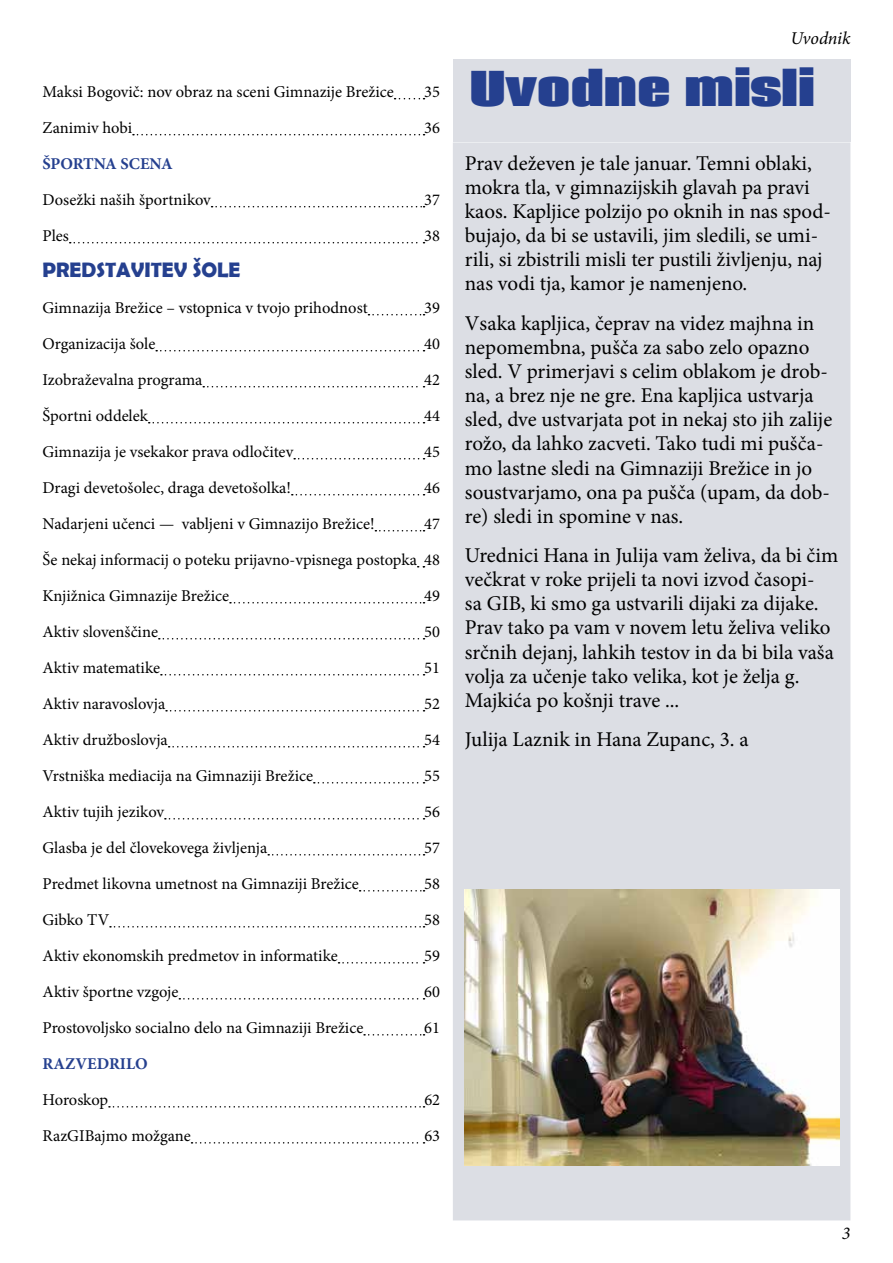
<style>
.page{position:relative;width:893px;height:1263px;background:#fff}
.page>*{position:absolute;margin:0;border:0;box-sizing:border-box;transform-origin:0 0}
.t1{font:800 45px "Coda";color:#25408f}
.t2{font:21px/24.2px "Minion Pro";color:#000}
.t3{font:700 21px "Berlin Sans FB Demi";color:#25408f}
.t4{font:italic 18px "Minion Pro";letter-spacing:-.01em;color:#000}
.t5{font:16.5px/36px "Minion Pro";color:#000;text-align:justify}
.t6{font:700 16.5px "Minion Pro";color:#25408f}
</style>
<div class="page">
<div style="left:453px;top:60px;width:397px;height:82px;background:#dcdee4"></div>
<div style="left:459px;top:148px;width:385px;height:1066px;background:#dcdee4"></div>
<div style="left:453px;top:142px;width:397px;height:1078px;border:12px solid #dcdee4"></div>
<img style="left:464px;top:889px;width:375px;height:276px">
<svg style="left:395px;top:98px;width:29px;height:1px"></svg>
<svg style="left:133px;top:134px;width:291px;height:1px"></svg>
<svg style="left:212px;top:206px;width:212px;height:1px"></svg>
<svg style="left:70px;top:242px;width:354px;height:1px"></svg>
<svg style="left:368px;top:314px;width:56px;height:1px"></svg>
<svg style="left:156px;top:350px;width:268px;height:1px"></svg>
<svg style="left:203px;top:386px;width:221px;height:1px"></svg>
<svg style="left:149px;top:422px;width:275px;height:1px"></svg>
<svg style="left:294px;top:458px;width:130px;height:1px"></svg>
<svg style="left:292px;top:494px;width:132px;height:1px"></svg>
<svg style="left:375px;top:530px;width:49px;height:1px"></svg>
<svg style="left:230px;top:602px;width:194px;height:1px"></svg>
<svg style="left:159px;top:638px;width:265px;height:1px"></svg>
<svg style="left:161px;top:674px;width:263px;height:1px"></svg>
<svg style="left:166px;top:710px;width:258px;height:1px"></svg>
<svg style="left:169px;top:746px;width:255px;height:1px"></svg>
<svg style="left:314px;top:782px;width:110px;height:1px"></svg>
<svg style="left:165px;top:818px;width:259px;height:1px"></svg>
<svg style="left:268px;top:854px;width:156px;height:1px"></svg>
<svg style="left:360px;top:890px;width:64px;height:1px"></svg>
<svg style="left:110px;top:926px;width:314px;height:1px"></svg>
<svg style="left:339px;top:962px;width:85px;height:1px"></svg>
<svg style="left:179px;top:998px;width:245px;height:1px"></svg>
<svg style="left:364px;top:1034px;width:60px;height:1px"></svg>
<svg style="left:109px;top:1106px;width:315px;height:1px"></svg>
<svg style="left:192px;top:1142px;width:232px;height:1px"></svg>
<p class="t5" style="left:43px;top:74px;width:353px">Maksi Bogovič: nov obraz na sceni Gimnazije Brežice</p>
<p class="t5" style="left:424px;top:74px;width:17px">35</p>
<p class="t5" style="left:43px;top:110px;width:91px">Zanimiv hobi</p>
<p class="t5" style="left:424px;top:110px;width:17px">36</p>
<p class="t6" style="left:43px;top:152px;width:132px">ŠPORTNA SCENA</p>
<p class="t5" style="left:43px;top:182px;width:170px">Dosežki naših športnikov</p>
<p class="t5" style="left:424px;top:182px;width:17px">37</p>
<p class="t5" style="left:43px;top:218px;width:28px">Ples</p>
<p class="t5" style="left:424px;top:218px;width:17px">38</p>
<p class="t3" style="left:43px;top:258px;width:199px">PREDSTAVITEV ŠOLE</p>
<p class="t5" style="left:43px;top:290px;width:327px">Gimnazija Brežice – vstopnica v tvojo prihodnost</p>
<p class="t5" style="left:424px;top:290px;width:17px">39</p>
<p class="t5" style="left:43px;top:326px;width:114px">Organizacija šole</p>
<p class="t5" style="left:424px;top:326px;width:17px">40</p>
<p class="t5" style="left:43px;top:362px;width:161px">Izobraževalna programa</p>
<p class="t5" style="left:424px;top:362px;width:17px">42</p>
<p class="t5" style="left:43px;top:398px;width:107px">Športni oddelek</p>
<p class="t5" style="left:424px;top:398px;width:17px">44</p>
<p class="t5" style="left:43px;top:434px;width:252px">Gimnazija je vsekakor prava odločitev</p>
<p class="t5" style="left:424px;top:434px;width:17px">45</p>
<p class="t5" style="left:43px;top:470px;width:250px">Dragi devetošolec, draga devetošolka!</p>
<p class="t5" style="left:424px;top:470px;width:17px">46</p>
<p class="t5" style="left:43px;top:506px;width:334px">Nadarjeni učenci — vabljeni v Gimnazijo Brežice!</p>
<p class="t5" style="left:43px;top:506px;width:399px;text-indent:382px">47<br>Še nekaj informacij o poteku prijavno-vpisnega postopka 48<br>Knjižnica Gimnazije Brežice</p>
<p class="t5" style="left:424px;top:578px;width:17px">49</p>
<p class="t5" style="left:43px;top:614px;width:117px">Aktiv slovenščine</p>
<p class="t5" style="left:424px;top:614px;width:17px">50</p>
<p class="t5" style="left:43px;top:650px;width:119px">Aktiv matematike</p>
<p class="t5" style="left:424px;top:650px;width:17px">51</p>
<p class="t5" style="left:43px;top:686px;width:124px">Aktiv naravoslovja</p>
<p class="t5" style="left:424px;top:686px;width:17px">52</p>
<p class="t5" style="left:43px;top:722px;width:127px">Aktiv družboslovja</p>
<p class="t5" style="left:424px;top:722px;width:17px">54</p>
<p class="t5" style="left:43px;top:758px;width:272px">Vrstniška mediacija na Gimnaziji Brežice</p>
<p class="t5" style="left:424px;top:758px;width:17px">55</p>
<p class="t5" style="left:43px;top:794px;width:123px">Aktiv tujih jezikov</p>
<p class="t5" style="left:424px;top:794px;width:17px">56</p>
<p class="t5" style="left:43px;top:830px;width:226px">Glasba je del človekovega življenja</p>
<p class="t5" style="left:424px;top:830px;width:17px">57</p>
<p class="t5" style="left:43px;top:866px;width:318px">Predmet likovna umetnost na Gimnaziji Brežice</p>
<p class="t5" style="left:424px;top:866px;width:17px">58</p>
<p class="t5" style="left:43px;top:902px;width:68px">Gibko TV</p>
<p class="t5" style="left:424px;top:902px;width:17px">58</p>
<p class="t5" style="left:43px;top:938px;width:297px">Aktiv ekonomskih predmetov in informatike</p>
<p class="t5" style="left:424px;top:938px;width:17px">59</p>
<p class="t5" style="left:43px;top:974px;width:138px">Aktiv športne vzgoje</p>
<p class="t5" style="left:424px;top:974px;width:17px">60</p>
<p class="t5" style="left:43px;top:1010px;width:322px">Prostovoljsko socialno delo na Gimnaziji Brežice</p>
<p class="t5" style="left:424px;top:1010px;width:17px">61</p>
<p class="t6" style="left:43px;top:1052px;width:107px">RAZVEDRILO</p>
<p class="t5" style="left:43px;top:1082px;width:67px">Horoskop</p>
<p class="t5" style="left:424px;top:1082px;width:17px">62</p>
<p class="t5" style="left:43px;top:1118px;width:150px">RazGIBajmo možgane</p>
<p class="t5" style="left:424px;top:1118px;width:17px">63</p>
<p class="t4" style="left:790px;top:26px;width:61px">Uvodnik</p>
<h1 class="t1" style="left:469px;top:47px;width:347px">Uvodne misli</h1>
<p class="t2" style="left:465px;top:151px;width:368px">Prav deževen je tale januar. Temni oblaki, mokra tla, v gimnazijskih glavah pa pravi kaos. Kapljice polzijo po oknih in nas spod&shy;bujajo, da bi se ustavili, jim sledili, se umi&shy;rili, si zbistrili misli ter pustili življenju, naj nas vodi tja, kamor je namenjeno.</p>
<p class="t2" style="left:465px;top:311px;width:369px">Vsaka kapljica, čeprav na videz majhna in nepomembna, pušča za sabo zelo opazno sled. V primerjavi s celim oblakom je drob&shy;na, a brez nje ne gre. Ena kapljica ustvarja sled, dve ustvarjata pot in nekaj sto jih zalije rožo, da lahko zacveti. Tako tudi mi pušča&shy;mo lastne sledi na Gimnaziji Brežice in jo soustvarjamo, ona pa pušča (upam, da dob&shy;re) sledi in spomine v nas.</p>
<p class="t2" style="left:465px;top:543px;width:375px">Urednici Hana in Julija vam želiva, da bi čim večkrat v roke prijeli ta novi izvod časopi-<br>sa GIB, ki smo ga ustvarili dijaki za dijake.<br>Prav tako pa vam v novem letu želiva veliko srčnih dejanj, lahkih testov in da bi bila vaša volja za učenje tako velika, kot je želja g.<br>Majkića po košnji trave ...</p>
<p class="t2" style="left:465px;top:727px;width:285px">Julija Laznik in Hana Zupanc, 3. a</p>
<p class="t4" style="left:842px;top:1221px;width:10px">3</p>
</div>
